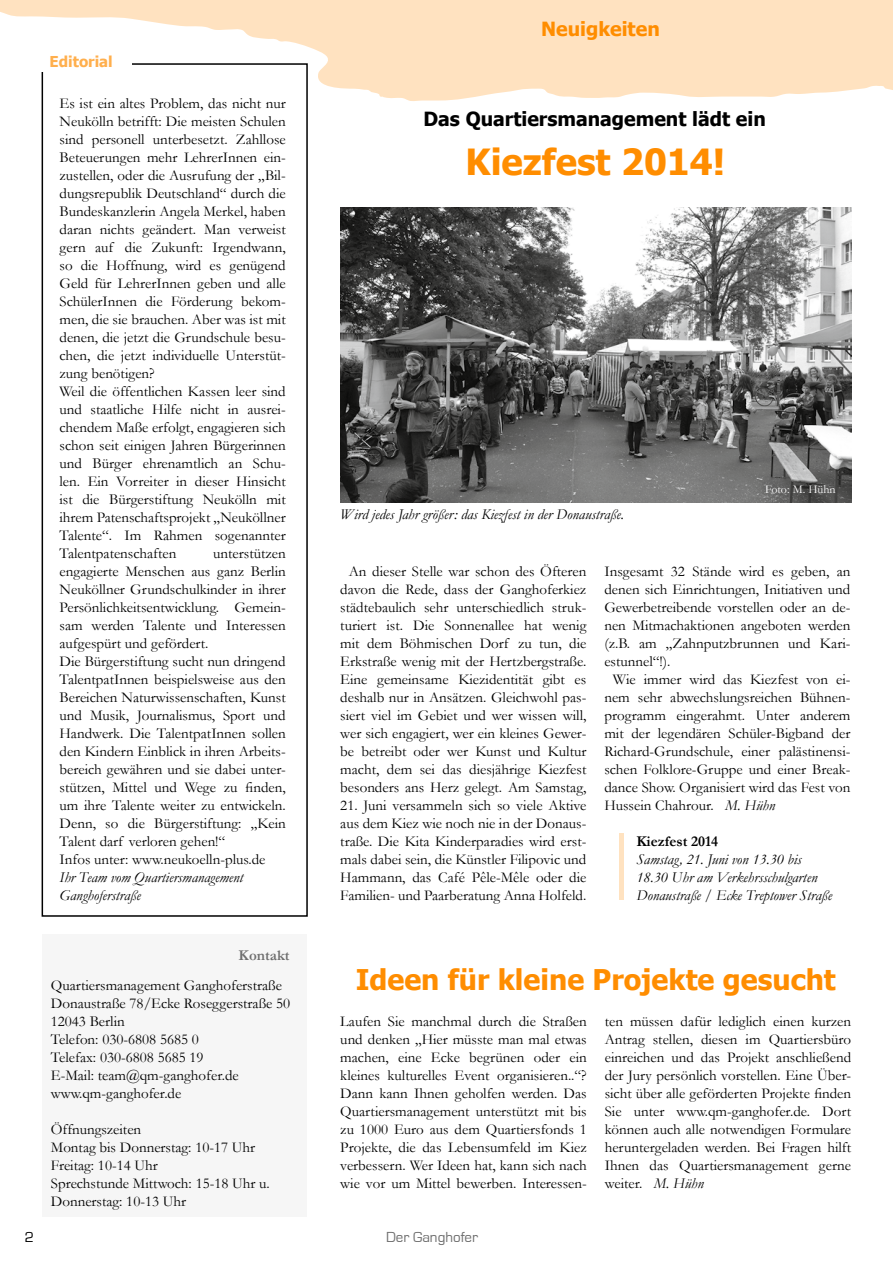
<style>
.page{position:relative;width:893px;height:1263px;background:#fff}
.page>*{position:absolute;margin:0;border:0;box-sizing:border-box;transform-origin:0 0}
.t1{font:700 36px "Tahoma";color:#ff8d00}
.t2{font:700 28.5px "Tahoma";color:#ff8d00}
.t3{font:700 19.5px "Tahoma";color:#000}
.t4{font:700 19.5px "Tahoma";color:#ff8d00}
.t5{font:15px/18px "Garamond";color:#000}
.t6{font:italic 15px/18px "Garamond";color:#000}
.t7{font:700 15px "Garamond";color:#000}
.t8{font:15px "Eurostile";color:#6e6e6e}
.t9{font:700 15px "Tahoma";color:#ffaf4d}
.t10{font:700 15px "Garamond";color:#6e6e6e}
.t11{font:15px "Eurostile";color:#000}
.t12{font:12px "Garamond";color:#fff}
.s1{font-style:italic}
</style>
<div class="page">
<svg style="left:0;top:0;width:893px;height:104px;fill:#ffe2c0"></svg>
<div style="left:42px;top:63px;width:266px;height:854px;border:2px solid #000"></div>
<img style="left:340px;top:207px;width:511px;height:295px">
<div style="left:42px;top:934px;width:265px;height:282px;background:#f6f6f6"></div>
<div style="left:41px;top:51px;width:90px;height:21px;background:#fff"></div>
<hr style="left:619px;top:833px;width:4px;height:67px;background:#ffe2c0">
<p class="t9" style="left:50px;top:51px;width:65px">Editorial</p>
<p class="t5" style="left:60px;top:94px;width:228px">Es ist ein altes Problem, das nicht nur Neukölln betrifft: Die meisten Schulen sind personell unterbesetzt. Zahllose Beteuerungen mehr LehrerInnen ein&shy;zustellen, oder die Ausrufung der „Bil&shy;dungsrepublik Deutschland“ durch die Bundeskanzlerin Angela Merkel, haben daran nichts geändert. Man verweist gern auf die Zukunft: Irgendwann, so die Hoffnung, wird es genügend Geld für LehrerInnen geben und alle SchülerInnen die Förderung bekom&shy;men, die sie brauchen. Aber was ist mit denen, die jetzt die Grundschule besu&shy;chen, die jetzt individuelle Unterstüt&shy;zung benötigen?<br>Weil die öffentlichen Kassen leer sind und staatliche Hilfe nicht in ausrei&shy;chendem Maße erfolgt, engagieren sich schon seit einigen Jahren Bürgerinnen und Bürger ehrenamtlich an Schu&shy;len. Ein Vorreiter in dieser Hinsicht ist die Bürgerstiftung Neukölln mit ihrem Patenschaftsprojekt „Neuköllner Talente“. Im Rahmen sogenannter Talentpatenschaften</p>
<p class="t5" style="left:60px;top:544px;width:228px;text-indent:154px">unterstützen engagierte Menschen aus ganz Berlin Neuköllner Grundschulkinder in ihrer Persönlichkeitsentwicklung. Gemein&shy;sam werden Talente und Interessen aufgespürt und gefördert.<br>Die Bürgerstiftung sucht nun dringend TalentpatInnen beispielsweise aus den Bereichen Naturwissenschaften, Kunst und Musik, Journalismus, Sport und Handwerk. Die TalentpatInnen sollen den Kindern Einblick in ihren Arbeits&shy;bereich gewähren und sie dabei unter&shy;stützen, Mittel und Wege zu finden, um ihre Talente weiter zu entwickeln.<br>Denn, so die Bürgerstiftung: „Kein Talent darf verloren gehen!“<br>Infos unter: www.neukoelln-plus.de</p>
<p class="t6" style="left:60px;top:868px;width:185px">Ihr Team vom Quartiersmanagement<br>Ganghoferstraße</p>
<p class="t10" style="left:239px;top:945px;width:53px">Kontakt</p>
<p class="t5" style="left:51px;top:976px;width:241px">Quartiersmanagement Ganghoferstraße<br>Donaustraße 78/Ecke Roseggerstraße 50<br>12043 Berlin<br>Telefon: 030-6808 5685 0<br>Telefax: 030-6808 5685 19<br>E-Mail: team@qm-ganghofer.de www.qm-ganghofer.de</p>
<p class="t5" style="left:51px;top:1120px;width:221px">Öffnungszeiten<br>Montag bis Donnerstag: 10‑17 Uhr<br>Freitag: 10‑14 Uhr<br>Sprechstunde Mittwoch: 15‑18 Uhr u.<br>Donnerstag: 10‑13 Uhr</p>
<h3 class="t4" style="left:541px;top:15px;width:120px">Neuigkeiten</h3>
<h3 class="t3" style="left:423px;top:105px;width:344px">Das Quartiersmanagement lädt ein</h3>
<h1 class="t1" style="left:466px;top:136px;width:261px">Kiezfest 2014!</h1>
<p class="t6" style="left:340px;top:505px;width:285px">Wird jedes Jahr größer: das Kiezfest in der Donaustraße.</p>
<p class="t12" style="left:765px;top:481px;width:72px">Foto: M. Hühn</p>
<p class="t5" style="left:340px;top:562px;width:248px;text-align:center">An dieser Stelle war schon des Öfteren davon die Rede, dass der Ganghoferkiez städtebaulich sehr unterschiedlich struk&shy;turiert ist. Die Sonnenallee hat wenig mit dem Böhmischen Dorf zu tun, die Erkstraße wenig mit der Hertzbergstraße.<br>Eine gemeinsame Kiezidentität gibt es deshalb nur in Ansätzen. Gleichwohl pas&shy;siert viel im Gebiet und wer wissen will, wer sich engagiert, wer ein kleines Gewer&shy;be betreibt oder wer Kunst und Kultur macht, dem sei das diesjährige Kiezfest besonders ans Herz gelegt. Am Samstag,</p>
<p class="t5" style="left:340px;top:796px;width:248px;text-align:justify">21. Juni versammeln sich so viele Aktive aus dem Kiez wie noch nie in der Donaus&shy;traße. Die Kita Kinderparadies wird erst&shy;mals dabei sein, die Künstler Filipovic und Hammann, das Café Pêle-Mêle oder die Familien- und Paarberatung Anna Holfeld.</p>
<p class="t5" style="left:604px;top:562px;width:248px">Insgesamt 32 Stände wird es geben, an</p>
<p class="t5" style="left:604px;top:580px;width:248px">denen sich Einrichtungen, Initiativen und</p>
<p class="t5" style="left:604px;top:598px;width:248px">Gewerbetreibende vorstellen oder an de-</p>
<p class="t5" style="left:604px;top:616px;width:248px">nen Mitmachaktionen angeboten werden</p>
<p class="t5" style="left:604px;top:634px;width:248px">(z.B. am „Zahnputzbrunnen und Kari-</p>
<p class="t5" style="left:604px;top:652px;width:68px">estunnel“!).</p>
<p class="t5" style="left:613px;top:670px;width:239px">Wie immer wird das Kiezfest von ei-</p>
<p class="t5" style="left:604px;top:688px;width:248px">nem sehr abwechslungsreichen Bühnen-</p>
<p class="t5" style="left:604px;top:706px;width:248px">programm eingerahmt. Unter anderem</p>
<p class="t5" style="left:604px;top:724px;width:248px">mit der legendären Schüler-Bigband der</p>
<p class="t5" style="left:604px;top:742px;width:248px">Richard-Grundschule, einer palästinensi-</p>
<p class="t5" style="left:604px;top:760px;width:248px">schen Folklore-Gruppe und einer Break-</p>
<p class="t5" style="left:604px;top:778px;width:248px">dance Show. Organisiert wird das Fest von</p>
<p class="t5" style="left:604px;top:796px;width:172px">Hussein Chahrour. <span class="s1">M. Hühn</span></p>
<p class="t7" style="left:636px;top:831px;width:83px">Kiezfest 2014</p>
<p class="t6" style="left:636px;top:850px;width:197px">Samstag, 21. Juni von 13.30 bis<br>18.30 Uhr am Verkehrsschulgarten<br>Donaustraße / Ecke Treptower Straße</p>
<h2 class="t2" style="left:356px;top:959px;width:481px">Ideen für kleine Projekte gesucht</h2>
<p class="t5" style="left:340px;top:1012px;width:248px;text-align:justify">Laufen Sie manchmal durch die Straßen und denken „Hier müsste man mal etwas machen, eine Ecke begrünen oder ein kleines kulturelles Event organisieren..“?<br>Dann kann Ihnen geholfen werden. Das Quartiersmanagement unterstützt mit bis zu 1000 Euro aus dem Quartiersfonds 1<br>Projekte, die das Lebensumfeld im Kiez verbessern. Wer Ideen hat, kann sich nach wie vor um Mittel bewerben. Interessen-</p>
<p class="t5" style="left:605px;top:1012px;width:248px;text-align:justify">ten müssen dafür lediglich einen kurzen Antrag stellen, diesen im Quartiersbüro einreichen und das Projekt anschließend der Jury persönlich vorstellen. Eine Über&shy;sicht über alle geförderten Projekte finden Sie unter www.qm-ganghofer.de. Dort können auch alle notwendigen Formulare heruntergeladen werden. Bei Fragen hilft Ihnen das Quartiersmanagement gerne weiter. <span class="s1">M. Hühn</span></p>
<p class="t11" style="left:25px;top:1229px;width:11px">2</p>
<p class="t8" style="left:386px;top:1229px;width:94px">Der Ganghofer</p>
</div>
